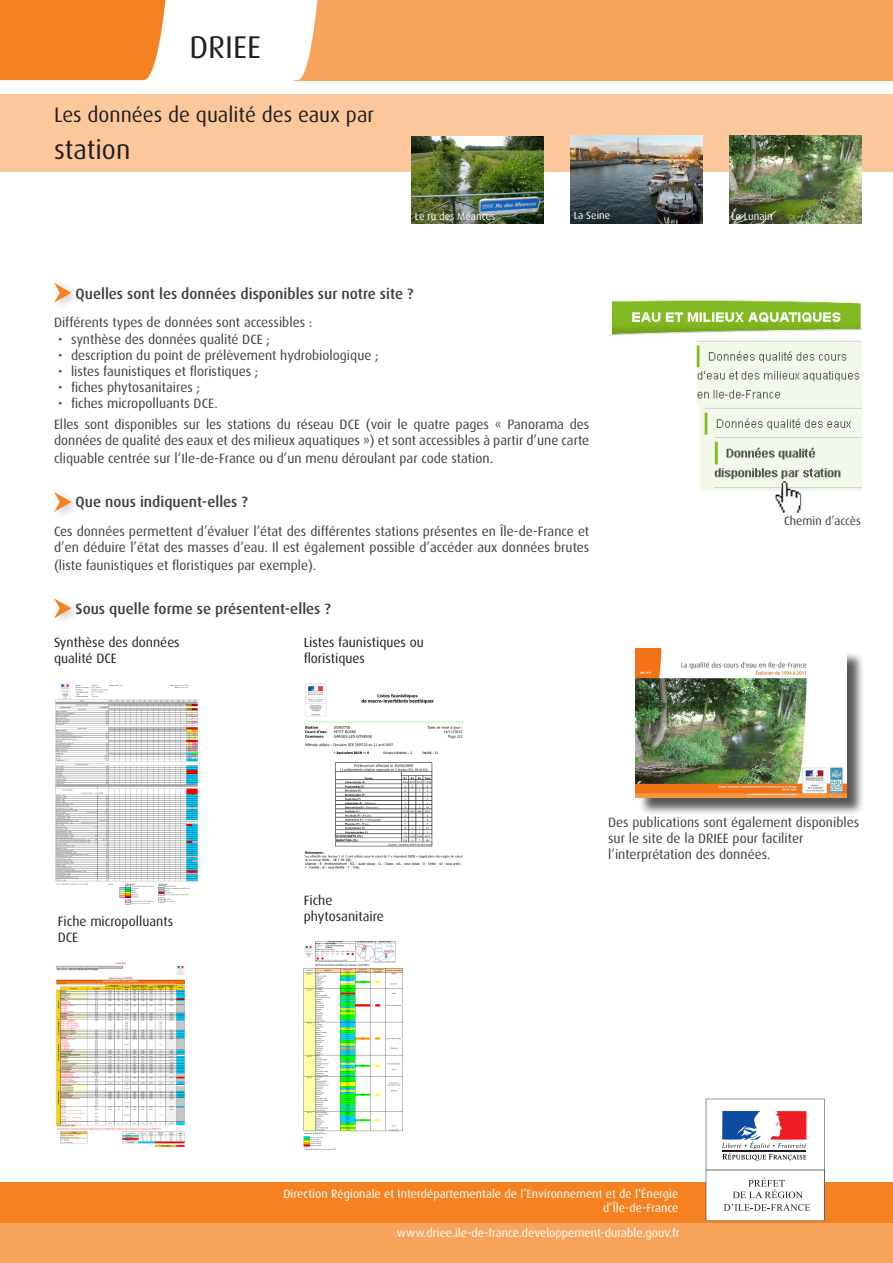
<style>
.page{position:relative;width:893px;height:1263px;background:#fff}
.page>*{position:absolute;margin:0;border:0;box-sizing:border-box;transform-origin:0 0}
.t1{font:31.5px "Dax OT";color:#231f20}
.t2{font:27px "Dax OT";color:#231f20}
.t3{font:21px "Dax OT";color:#231f20}
.t4{font:500 15px "Dax OT";color:#3e3e3f}
.t5{font:13.5px/16.2px "Dax OT";color:#3e3e3f}
.t6{font:13.5px/16.2px "Dax OT";color:#231f20}
.t7{font:12px "Dax OT";color:#fff}
.t8{font:12px "Dax OT";color:#3e3e3f}
.t9{font:10.5px "Dax OT";color:#fff}
</style>
<div class="page">
<div style="left:0;top:94px;width:893px;height:78px;background:#fcc89b"></div>
<div style="left:295px;top:0;width:598px;height:80px;background:#f8a35c"></div>
<svg style="left:0;top:0;width:318px;height:80px"></svg>
<div style="left:0;top:1221px;width:893px;height:42px;background:#f8a35c"></div>
<div style="left:0;top:1182px;width:893px;height:40px;background:#f58220"></div>
<svg style="left:706px;top:1099px;width:119px;height:122px"></svg>
<svg style="left:54px;top:283px;width:17px;height:20px"></svg>
<div style="left:50px;top:488px;width:31px;height:34px;background:#231f20;opacity:.25"></div>
<svg style="left:54px;top:492px;width:17px;height:20px"></svg>
<div style="left:50px;top:594px;width:31px;height:34px;background:#231f20;opacity:.25"></div>
<svg style="left:54px;top:598px;width:17px;height:20px"></svg>
<img style="left:412px;top:136px;width:131px;height:88px">
<div style="left:638px;top:651px;width:227px;height:165px;background:#231f20;opacity:.75"></div>
<img style="left:636px;top:648px;width:210px;height:149px">
<img style="left:55px;top:683px;width:143px;height:222px">
<img style="left:304px;top:683px;width:160px;height:186px">
<img style="left:56px;top:962px;width:129px;height:186px">
<img style="left:304px;top:941px;width:99px;height:209px">
<img style="left:571px;top:136px;width:132px;height:87px">
<img style="left:729px;top:136px;width:132px;height:87px">
<img style="left:608px;top:300px;width:253px;height:36px">
<img style="left:696px;top:340px;width:165px;height:66px">
<img style="left:699px;top:406px;width:162px;height:77px">
<img style="left:705px;top:435px;width:156px;height:48px">
<img style="left:776px;top:481px;width:25px;height:32px">
<p class="t1" style="left:189px;top:30px;width:73px">DRIEE</p>
<p class="t3" style="left:54px;top:103px;width:322px">Les données de qualité des eaux par</p>
<p class="t2" style="left:54px;top:134px;width:78px">station</p>
<p class="t9" style="left:415px;top:210px;width:82px">Le ru des Méances</p>
<p class="t9" style="left:574px;top:210px;width:38px">La Seine</p>
<p class="t9" style="left:731px;top:210px;width:43px">Le Lunain</p>
<p class="t4" style="left:76px;top:285px;width:339px">Quelles sont les données disponibles sur notre site ?</p>
<p class="t5" style="left:54px;top:315px;width:260px">Différents types de données sont accessibles :</p>
<p class="t5" style="left:58px;top:331px;width:213px">• synthèse des données qualité DCE ;</p>
<p class="t5" style="left:58px;top:347px;width:322px">• description du point de prélèvement hydrobiologique ;</p>
<p class="t5" style="left:58px;top:363px;width:202px">• listes faunistiques et floristiques ;</p>
<p class="t5" style="left:58px;top:380px;width:143px">• fiches phytosanitaires ;</p>
<p class="t5" style="left:58px;top:396px;width:161px">• fiches micropolluants DCE.</p>
<p class="t5" style="left:54px;top:416px;width:537px">Elles sont disponibles sur les stations du réseau DCE (voir le quatre pages « Panorama des données de qualité des eaux et des milieux aquatiques ») et sont accessibles à partir d’une carte</p>
<p class="t5" style="left:54px;top:450px;width:441px">cliquable centrée sur l’Ile-de-France ou d’un menu déroulant par code station.</p>
<p class="t4" style="left:76px;top:493px;width:174px">Que nous indiquent-elles ?</p>
<p class="t5" style="left:54px;top:523px;width:537px">Ces données permettent d’évaluer l’état des différentes stations présentes en Île-de-France et d’en déduire l’état des masses d’eau. Il est également possible d’accéder aux données brutes</p>
<p class="t5" style="left:54px;top:557px;width:264px">(liste faunistiques et floristiques par exemple).</p>
<p class="t4" style="left:76px;top:600px;width:257px">Sous quelle forme se présentent-elles ?</p>
<p class="t6" style="left:54px;top:634px;width:127px">Synthèse des données qualité DCE</p>
<p class="t6" style="left:304px;top:634px;width:122px">Listes faunistiques ou floristiques</p>
<p class="t8" style="left:784px;top:514px;width:78px">Chemin d’accès</p>
<p class="t6" style="left:58px;top:913px;width:117px">Fiche micropolluants<br>DCE</p>
<p class="t6" style="left:304px;top:892px;width:82px">Fiche phytosanitaire</p>
<p class="t5" style="left:608px;top:814px;width:252px">Des publications sont également disponibles sur le site de la DRIEE pour faciliter l’interprétation des données.</p>
<p class="t7" style="left:283px;top:1187px;width:397px">Direction Régionale et Interdépartementale de l’Environnement et de l’Énergie</p>
<p class="t7" style="left:603px;top:1201px;width:77px">d’Île-de-France</p>
<p class="t7" style="left:397px;top:1226px;width:284px">www.driee.ile-de-france.developpement-durable.gouv.fr</p>
</div>
